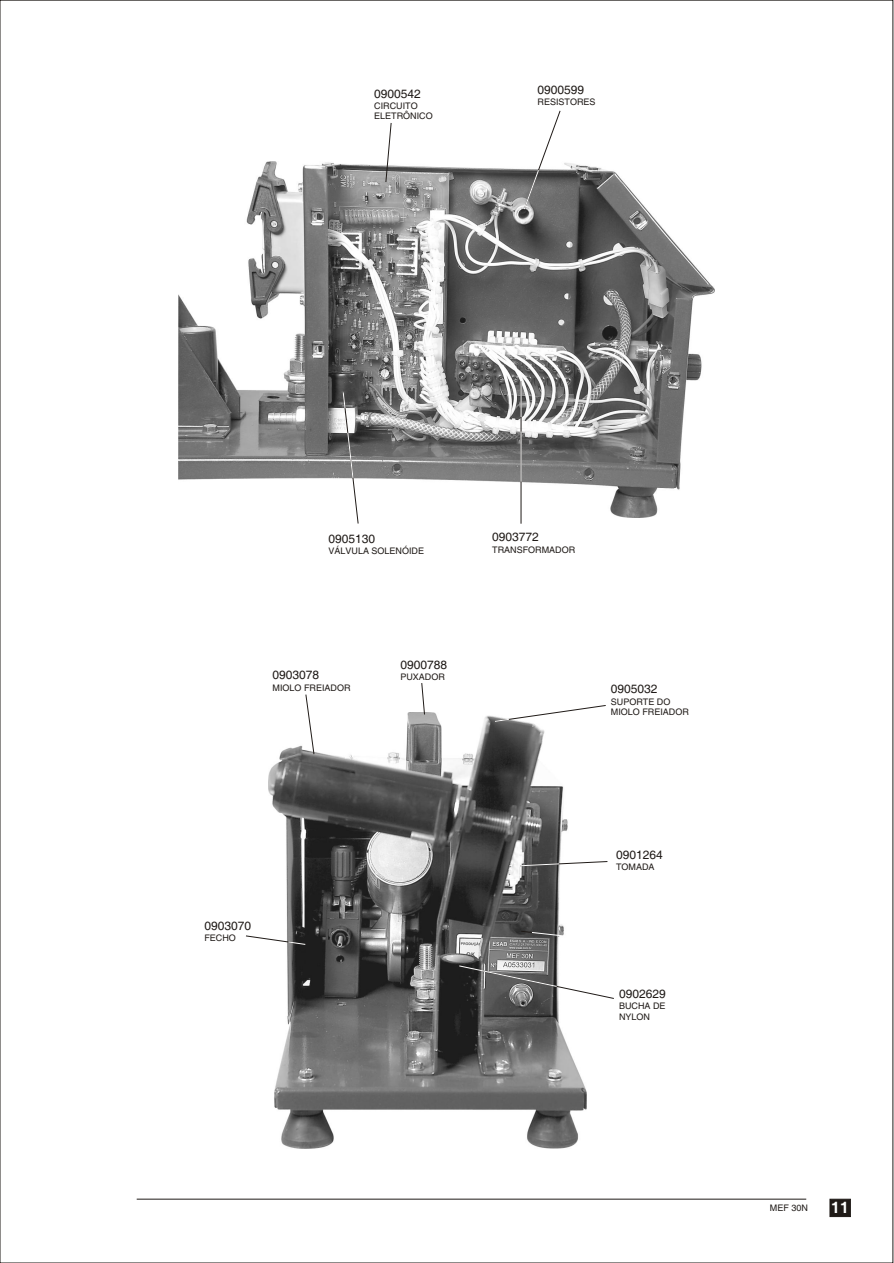
<style>
.page{position:relative;width:894px;height:1263px;background:#fff}
.page>*{position:absolute;margin:0;border:0;box-sizing:border-box;transform-origin:0 0}
.t1{font:700 15.75px "Helvetica";color:#fff}
.t2{font:12px "Helvetica";color:#1f1a17}
.t3{font:9px/10.4px "Helvetica";color:#1f1a17}
</style>
<div class="page">
<div style="left:830px;top:1199px;width:21px;height:18px;background:#1f1a17;border:1px solid #1f1a17"></div>
<hr style="left:137px;top:1199px;width:669px;height:1px;background:#1f1a17">
<img style="left:178px;top:162px;width:537px;height:355px">
<svg style="left:386px;top:123px;width:6px;height:59px"></svg>
<svg style="left:524px;top:110px;width:37px;height:100px"></svg>
<hr style="left:521px;top:381px;width:1px;height:143px;background:#1f1a17">
<hr style="left:521px;top:381px;width:1px;height:36px;background:#fff">
<svg style="left:343px;top:392px;width:15px;height:132px"></svg>
<hr style="left:521px;top:431px;width:1px;height:51px;background:#fff">
<img style="left:269px;top:712px;width:317px;height:436px">
<svg style="left:246px;top:936px;width:60px;height:9px"></svg>
<svg style="left:306px;top:694px;width:8px;height:61px"></svg>
<svg style="left:459px;top:966px;width:155px;height:33px"></svg>
<svg style="left:520px;top:861px;width:88px;height:5px"></svg>
<svg style="left:521px;top:931px;width:52px;height:6px"></svg>
<svg style="left:421px;top:683px;width:4px;height:32px"></svg>
<svg style="left:495px;top:705px;width:111px;height:17px"></svg>
<h2 class="t2" style="left:374px;top:89px;width:48px">0900542</h2>
<p class="t3" style="left:374px;top:102px;width:60px">CIRCUITO<br>ELETRÔNICO</p>
<h2 class="t2" style="left:538px;top:85px;width:48px">0900599</h2>
<p class="t3" style="left:538px;top:97px;width:60px">RESISTORES</p>
<h2 class="t2" style="left:329px;top:535px;width:48px">0905130</h2>
<p class="t3" style="left:329px;top:547px;width:97px">VÁLVULA SOLENÓIDE</p>
<h2 class="t2" style="left:273px;top:670px;width:48px">0903078</h2>
<h2 class="t2" style="left:400px;top:660px;width:48px">0900788</h2>
<p class="t3" style="left:400px;top:673px;width:46px">PUXADOR</p>
<h2 class="t2" style="left:492px;top:533px;width:48px">0903772</h2>
<p class="t3" style="left:492px;top:545px;width:84px">TRANSFORMADOR</p>
<p class="t3" style="left:273px;top:683px;width:80px">MIOLO FREIADOR</p>
<h2 class="t2" style="left:611px;top:685px;width:48px">0905032</h2>
<p class="t3" style="left:611px;top:697px;width:80px">SUPORTE DO<br>MIOLO FREIADOR</p>
<h2 class="t2" style="left:204px;top:921px;width:48px">0903070</h2>
<p class="t3" style="left:204px;top:934px;width:33px">FECHO</p>
<h2 class="t2" style="left:616px;top:850px;width:48px">0901264</h2>
<p class="t3" style="left:616px;top:863px;width:40px">TOMADA</p>
<h2 class="t2" style="left:619px;top:989px;width:48px">0902629</h2>
<p class="t3" style="left:619px;top:1002px;width:48px">BUCHA DE<br>NYLON</p>
<p class="t3" style="left:770px;top:1204px;width:40px">MEF 30N</p>
<h1 class="t1" style="left:831px;top:1202px;width:19px">11</h1>
</div>
